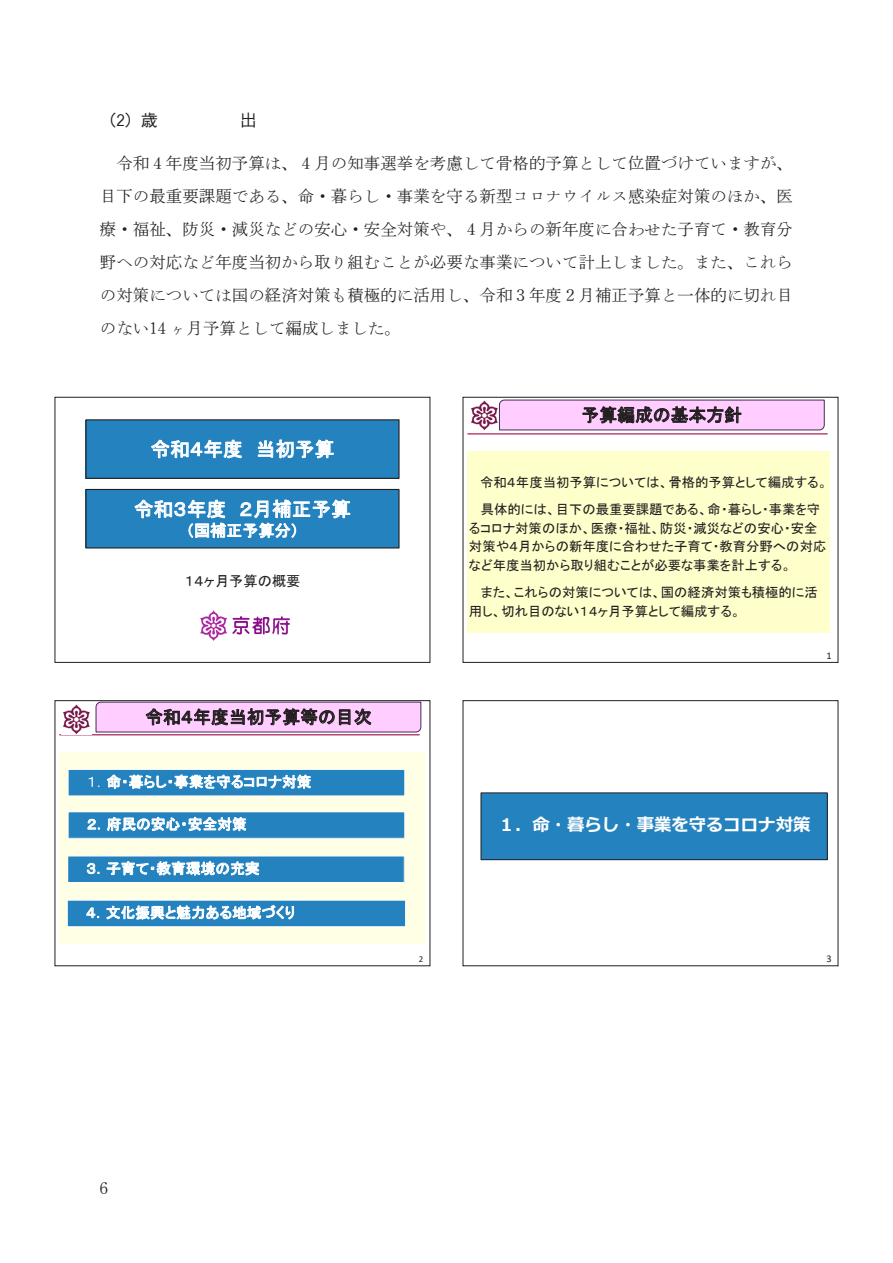
<style>
.page{position:relative;width:893px;height:1263px;background:#fff}
.page>*{position:absolute;margin:0;border:0;box-sizing:border-box;transform-origin:0 0}
.t1{font:19.65px "MS P Gothic";letter-spacing:.005em;color:#fff}
.t2{font:17.85px "MS P Gothic";letter-spacing:.005em;color:#231f20}
.t3{font:700 17.4px "Meiryo";color:#fff}
.t4{font:16.5px/33px "PO Min IWA HW Th";color:#231f20;text-align:justify}
.t5{font:16.5px "P Goth IWA HW Md";color:#231f20}
.t6{font:16.05px "MS P Gothic";color:#fff}
.t7{font:14.7px "MS P Gothic";letter-spacing:.005em;color:#fff}
.t8{font:14.25px "MS P Gothic";color:#231f20}
.t9{font:13.35px/18.8px "MS P Gothic";color:#231f20}
.t10{font:10.2px "Calibri";color:#231f20}
.t11{font:8.85px "Calibri";color:#231f20}
</style>
<div class="page">
<img style="left:233px;top:616px;width:57px;height:19px">
<img style="left:200px;top:610px;width:27px;height:31px">
<div style="left:86px;top:420px;width:313px;height:58px;background:#2482bf"></div>
<div style="left:85px;top:419px;width:315px;height:60px;border:1px solid #231f20"></div>
<div style="left:86px;top:489px;width:313px;height:59px;background:#2482bf"></div>
<div style="left:85px;top:489px;width:315px;height:59px;border:1px solid #231f20"></div>
<div style="left:55px;top:397px;width:375px;height:266px;border:1px solid #231f20"></div>
<div style="left:59px;top:752px;width:365px;height:192px;background:#ffffe5"></div>
<hr style="left:59px;top:734px;width:361px;height:1px;background:#b23068">
<div style="left:68px;top:769px;width:337px;height:27px;background:#2482bf"></div>
<div style="left:68px;top:769px;width:337px;height:27px;border:1px solid #fff"></div>
<div style="left:68px;top:812px;width:337px;height:26px;background:#2482bf"></div>
<div style="left:68px;top:811px;width:337px;height:28px;border:1px solid #fff"></div>
<div style="left:68px;top:856px;width:336px;height:26px;background:#2482bf"></div>
<div style="left:67px;top:855px;width:338px;height:28px;border:1px solid #fff"></div>
<div style="left:67px;top:900px;width:339px;height:27px;background:#2482bf"></div>
<div style="left:67px;top:900px;width:339px;height:27px;border:1px solid #fff"></div>
<svg style="left:95px;top:702px;width:327px;height:31px;background:#f4c4f4"></svg>
<img style="left:63px;top:704px;width:27px;height:30px">
<div style="left:467px;top:452px;width:362px;height:181px;background:#ffffcb"></div>
<hr style="left:467px;top:433px;width:361px;height:2px;background:#b23068">
<img style="left:471px;top:401px;width:27px;height:30px">
<svg style="left:498px;top:399px;width:327px;height:32px;background:#f2c4f3"></svg>
<div style="left:463px;top:397px;width:375px;height:266px;border:1px solid #231f20"></div>
<div style="left:481px;top:793px;width:346px;height:67px;background:#2482bf"></div>
<div style="left:481px;top:792px;width:347px;height:68px;border:1px solid #231f20"></div>
<p class="t5" style="left:100px;top:112px;width:59px">（2）歳</p>
<p class="t5" style="left:240px;top:112px;width:18px">出</p>
<p class="t4" style="left:100px;top:147px;width:694px;text-indent:16px">令和４年度当初予算は、４月の知事選挙を考慮して骨格的予算として位置づけていますが、目下の最重要課題である、命・暮らし・事業を守る新型コロナウイルス感染症対策のほか、医療・福祉、防災・減災などの安心・安全対策や、４月からの新年度に合わせた子育て・教育分野への対応など年度当初から取り組むことが必要な事業について計上しました。また、これらの対策については国の経済対策も積極的に活用し、令和３年度２月補正予算と一体的に切れ目のない14 ヶ月予算として編成しました。</p>
<p class="t1" style="left:151px;top:439px;width:185px">令和４年度 当初予算</p>
<p class="t1" style="left:134px;top:499px;width:218px">令和３年度 ２月補正予算</p>
<p class="t6" style="left:186px;top:522px;width:114px">（国補正予算分）</p>
<p class="t8" style="left:184px;top:574px;width:118px">１４ヶ月予算の概要</p>
<p class="t2" style="left:145px;top:708px;width:228px">令和４年度当初予算等の目次</p>
<p class="t7" style="left:87px;top:774px;width:226px">１．命・暮らし・事業を守るコロナ対策</p>
<p class="t7" style="left:87px;top:817px;width:161px">２．府民の安心・安全対策</p>
<p class="t7" style="left:86px;top:861px;width:175px">３．子育て・教育環境の充実</p>
<p class="t7" style="left:86px;top:905px;width:211px">４．文化振興と魅力ある地域づくり</p>
<p class="t2" style="left:581px;top:406px;width:162px">予算編成の基本方針</p>
<p class="t9" style="left:480px;top:469px;width:349px;line-height:26.7px">令和４年度当初予算については、骨格的予算として編成する。具体的には、目下の最重要課題である、命・暮らし・事業を守</p>
<p class="t9" style="left:469px;top:518px;width:359px">るコロナ対策のほか、医療・福祉、防災・減災などの安心・安全対策や４月からの新年度に合わせた子育て・教育分野への対応など年度当初から取り組むことが必要な事業を計上する。</p>
<p class="t9" style="left:469px;top:583px;width:350px;text-indent:12px">また、これらの対策については、国の経済対策も積極的に活用し、切れ目のない１４ヶ月予算として編成する。</p>
<p class="t10" style="left:826px;top:648px;width:7px">1</p>
<p class="t11" style="left:419px;top:953px;width:6px">2</p>
<p class="t3" style="left:498px;top:812px;width:314px">１．命・暮らし・事業を守るコロナ対策</p>
<p class="t10" style="left:826px;top:952px;width:7px">3</p>
<p class="t4" style="left:100px;top:1172px;width:10px">6</p>
</div>
